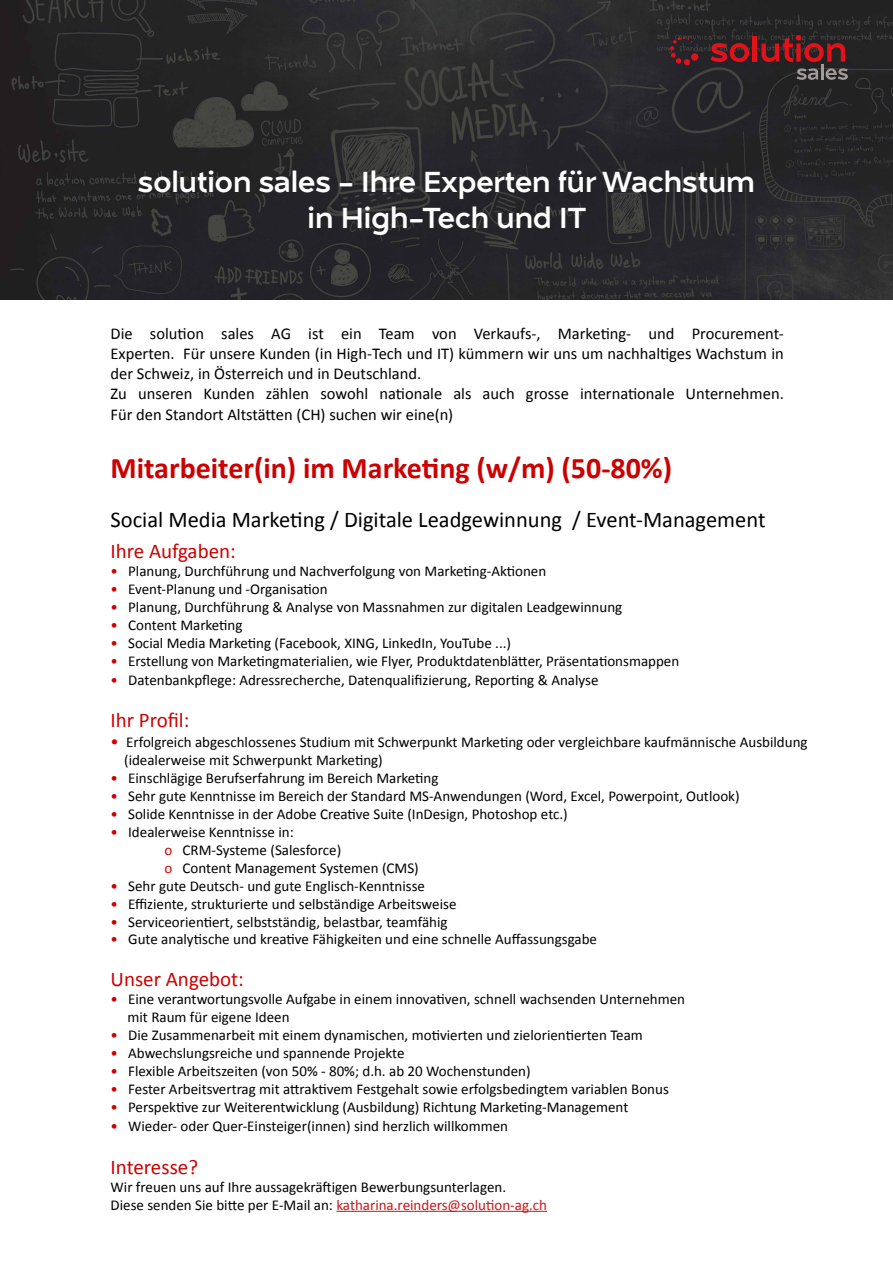
<style>
.page{position:relative;width:893px;height:1263px;background:#fff}
.page>*{position:absolute;margin:0;border:0;box-sizing:border-box;transform-origin:0 0}
.t1{font:30px/36px "Naste";color:#fff;text-align:center}
.t2{font:700 30px "Calibri";color:#c00}
.t3{font:22.5px "Calibri";color:#000}
.t4{font:21px "Calibri";color:#c00}
.t5{font:16.5px/19.8px "Calibri";color:#000}
.t6{font:15px/18px "Calibri";color:#000}
.s1{color:#c00}
.s2{font-size:16.5px;color:#c00}
.s3{color:#cb1517}
</style>
<div class="page">
<img style="left:0;top:0;width:893px;height:300px">
<hr style="left:336px;top:1211px;width:211px;height:1px;background:#cb1517">
<svg style="left:710px;top:43px;width:39px;height:19px"></svg>
<hr style="left:753px;top:36px;width:4px;height:26px;background:#e31119">
<svg style="left:761px;top:35px;width:87px;height:45px;background:#562a2c"></svg>
<div style="left:691px;top:53px;width:7px;height:8px;background:#e31119;border-radius:50%"></div>
<svg style="left:670px;top:37px;width:22px;height:28px"></svg>
<h1 class="t1" style="left:138px;top:163px;width:619px">solution sales - Ihre Experten für Wachstum in High-Tech und IT</h1>
<p class="t5" style="left:111px;top:324px;width:675px">Die solution sales AG ist ein Team von Verkaufs-, Marketing- und Procurement-Experten. Für unsere Kunden (in High-Tech und IT) kümmern wir uns um nachhaltiges Wachstum in der Schweiz, in Österreich und in Deutschland.<br>Zu unseren Kunden zählen sowohl nationale als auch grosse internationale Unternehmen.</p>
<p class="t5" style="left:111px;top:405px;width:344px">Für den Standort Altstätten (CH) suchen wir eine(n)</p>
<h1 class="t2" style="left:111px;top:449px;width:563px">Mitarbeiter(in) im Marketing (w/m) (50-80%)</h1>
<h2 class="t3" style="left:111px;top:505px;width:656px">Social Media Marketing / Digitale Leadgewinnung / Event-Management</h2>
<h3 class="t4" style="left:111px;top:538px;width:127px">Ihre Aufgaben:</h3>
<p class="t6" style="left:111px;top:562px;width:437px"><span class="s1">•</span> Planung, Durchführung und Nachverfolgung von Marketing-Aktionen</p>
<p class="t6" style="left:111px;top:580px;width:218px"><span class="s1">•</span> Event-Planung und -Organisation</p>
<p class="t6" style="left:111px;top:598px;width:513px"><span class="s1">•</span> Planung, Durchführung &amp; Analyse von Massnahmen zur digitalen Leadgewinnung</p>
<p class="t6" style="left:111px;top:616px;width:134px"><span class="s1">•</span> Content Marketing</p>
<p class="t6" style="left:111px;top:634px;width:402px"><span class="s1">•</span> Social Media Marketing (Facebook, XING, LinkedIn, YouTube ...)</p>
<p class="t6" style="left:111px;top:652px;width:570px"><span class="s1">•</span> Erstellung von Marketingmaterialien, wie Flyer, Produktdatenblätter, Präsentationsmappen</p>
<p class="t6" style="left:111px;top:671px;width:489px"><span class="s1">•</span> Datenbankpflege: Adressrecherche, Datenqualifizierung, Reporting &amp; Analyse</p>
<h3 class="t4" style="left:111px;top:707px;width:80px">Ihr Profil:</h3>
<p class="t6" style="left:124px;top:733px;width:685px;text-indent:-14px"><span class="s2">•</span> Erfolgreich abgeschlossenes Studium mit Schwerpunkt Marketing oder vergleichbare kaufmännische Ausbildung (idealerweise mit Schwerpunkt Marketing)</p>
<p class="t6" style="left:111px;top:769px;width:330px"><span class="s1">•</span> Einschlägige Berufserfahrung im Bereich Marketing</p>
<p class="t6" style="left:111px;top:787px;width:631px"><span class="s1">•</span> Sehr gute Kenntnisse im Bereich der Standard MS-Anwendungen (Word, Excel, Powerpoint, Outlook)</p>
<p class="t6" style="left:111px;top:805px;width:459px"><span class="s1">•</span> Solide Kenntnisse in der Adobe Creative Suite (InDesign, Photoshop etc.)</p>
<p class="t6" style="left:165px;top:823px;width:256px;text-indent:-54px"><span class="s1">•</span> Idealerweise Kenntnisse in:<br><span class="s1">o</span> CRM-Systeme (Salesforce)<br><span class="s1">o</span> Content Management Systemen (CMS)</p>
<p class="t6" style="left:111px;top:877px;width:316px"><span class="s1">•</span> Sehr gute Deutsch- und gute Englisch-Kenntnisse</p>
<p class="t6" style="left:111px;top:895px;width:347px"><span class="s1">•</span> Effiziente, strukturierte und selbständige Arbeitsweise</p>
<p class="t6" style="left:111px;top:913px;width:339px"><span class="s1">•</span> Serviceorientiert, selbstständig, belastbar, teamfähig</p>
<p class="t6" style="left:111px;top:930px;width:488px"><span class="s1">•</span> Gute analytische und kreative Fähigkeiten und eine schnelle Auffassungsgabe</p>
<h3 class="t4" style="left:111px;top:966px;width:135px">Unser Angebot:</h3>
<p class="t6" style="left:128px;top:990px;width:559px;text-indent:-17px"><span class="s1">•</span> Eine verantwortungsvolle Aufgabe in einem innovativen, schnell wachsenden Unternehmen mit Raum für eigene Ideen</p>
<p class="t6" style="left:111px;top:1026px;width:534px"><span class="s1">•</span> Die Zusammenarbeit mit einem dynamischen, motivierten und zielorientierten Team</p>
<p class="t6" style="left:111px;top:1044px;width:296px"><span class="s1">•</span> Abwechslungsreiche und spannende Projekte</p>
<p class="t6" style="left:111px;top:1062px;width:422px"><span class="s1">•</span> Flexible Arbeitszeiten (von 50% - 80%; d.h. ab 20 Wochenstunden)</p>
<p class="t6" style="left:111px;top:1080px;width:560px"><span class="s1">•</span> Fester Arbeitsvertrag mit attraktivem Festgehalt sowie erfolgsbedingtem variablen Bonus</p>
<p class="t6" style="left:111px;top:1098px;width:519px"><span class="s1">•</span> Perspektive zur Weiterentwicklung (Ausbildung) Richtung Marketing-Management</p>
<p class="t6" style="left:111px;top:1117px;width:399px"><span class="s1">•</span> Wieder- oder Quer-Einsteiger(innen) sind herzlich willkommen</p>
<h3 class="t4" style="left:111px;top:1153px;width:89px">Interesse?</h3>
<p class="t6" style="left:111px;top:1178px;width:438px">Wir freuen uns auf Ihre aussagekräftigen Bewerbungsunterlagen.<br>Diese senden Sie bitte per E-Mail an: <span class="s3">katharina.reinders@solution-ag.ch</span></p>
</div>
